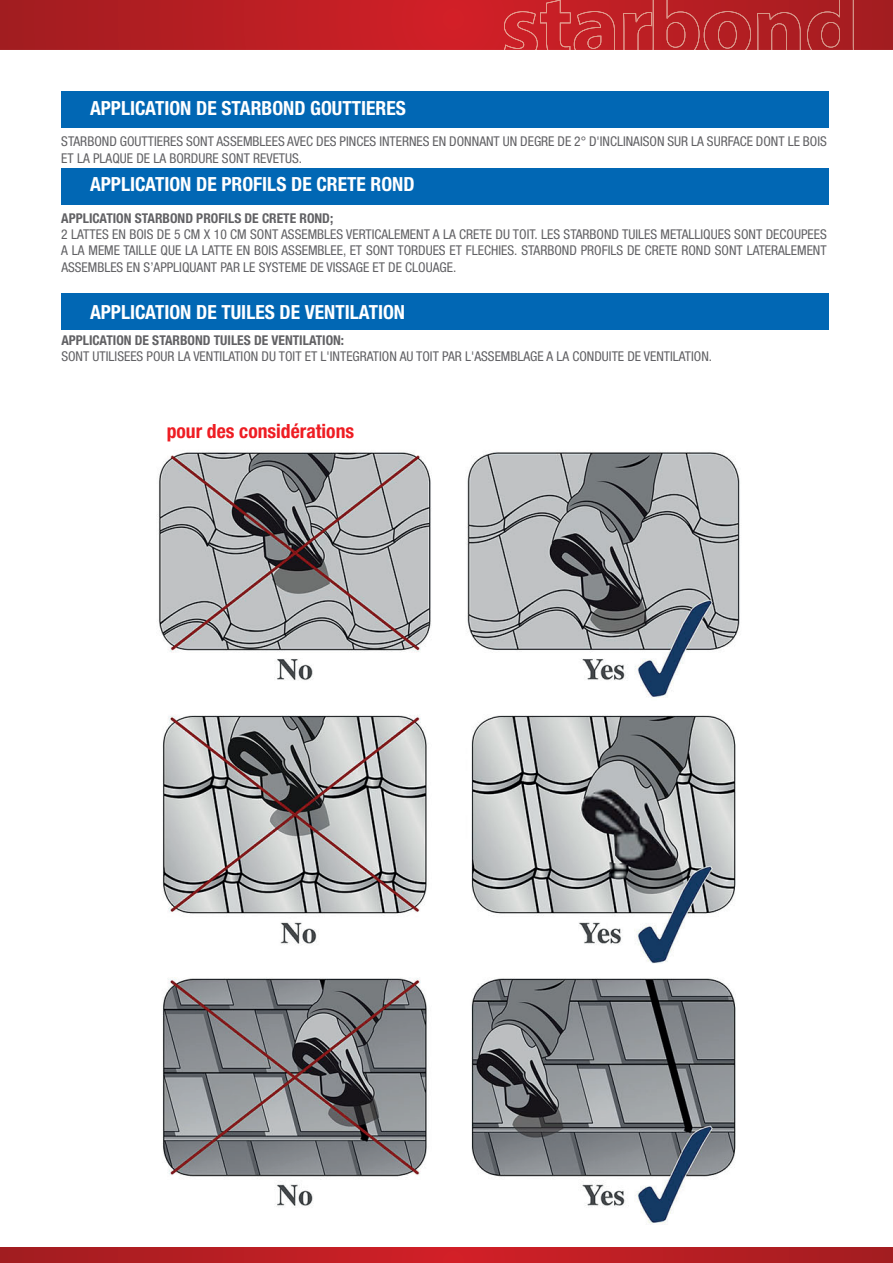
<style>
.page{position:relative;width:893px;height:1263px;background:#fff}
.page>*{position:absolute;margin:0;border:0;box-sizing:border-box;transform-origin:0 0}
.t1{font:700 condensed 19.65px "Helvetica Neue LT Pro";color:#ee1d23}
.t2{font:700 condensed 19.5px "Helvetica Neue LT Pro";color:#fff}
.t3{font:condensed 13.5px/16.2px "Helvetica Neue LT Pro";color:#616164}
.t4{font:700 condensed 13.5px "Helvetica Neue LT Pro";color:#616164}
</style>
<div class="page">
<svg style="left:0;top:1247px;width:893px;height:16px;background:#b91e23"></svg>
<svg style="left:0;top:0;width:893px;height:50px;background:#ba2327"></svg>
<img style="left:158px;top:451px;width:582px;height:247px">
<img style="left:162px;top:715px;width:574px;height:249px">
<img style="left:162px;top:977px;width:574px;height:248px">
<div style="left:61px;top:91px;width:767px;height:37px;background:#0167b4"></div>
<div style="left:61px;top:168px;width:767px;height:37px;background:#0167b4"></div>
<div style="left:61px;top:293px;width:767px;height:37px;background:#0167b4"></div>
<h2 class="t2" style="left:90px;top:96px;width:317px">APPLICATION DE STARBOND GOUTTIERES</h2>
<p class="t3" style="left:61px;top:133px;width:767px">STARBOND GOUTTIERES SONT ASSEMBLEES AVEC DES PINCES INTERNES EN DONNANT UN DEGRE DE 2° D'INCLINAISON SUR LA SURFACE DONT LE BOIS<br>ET LA PLAQUE DE LA BORDURE SONT REVETUS.</p>
<h2 class="t2" style="left:90px;top:172px;width:326px">APPLICATION DE PROFILS DE CRETE ROND</h2>
<p class="t4" style="left:61px;top:210px;width:273px">APPLICATION STARBOND PROFILS DE CRETE ROND;</p>
<p class="t3" style="left:61px;top:226px;width:767px;text-align:justify">2 LATTES EN BOIS DE 5 CM X 10 CM SONT ASSEMBLES VERTICALEMENT A LA CRETE DU TOIT. LES STARBOND TUILES METALLIQUES SONT DECOUPEES A LA MEME TAILLE QUE LA LATTE EN BOIS ASSEMBLEE, ET SONT TORDUES ET FLECHIES. STARBOND PROFILS DE CRETE ROND SONT LATERALEMENT ASSEMBLES EN S’APPLIQUANT PAR LE SYSTEME DE VISSAGE ET DE CLOUAGE.</p>
<h2 class="t2" style="left:90px;top:300px;width:317px">APPLICATION DE TUILES DE VENTILATION</h2>
<p class="t4" style="left:61px;top:332px;width:284px">APPLICATION DE STARBOND TUILES DE VENTILATION:</p>
<p class="t3" style="left:61px;top:348px;width:652px">SONT UTILISEES POUR LA VENTILATION DU TOIT ET L'INTEGRATION AU TOIT PAR L'ASSEMBLAGE A LA CONDUITE DE VENTILATION.</p>
<h1 class="t1" style="left:167px;top:419px;width:189px">pour des considérations</h1>
</div>
